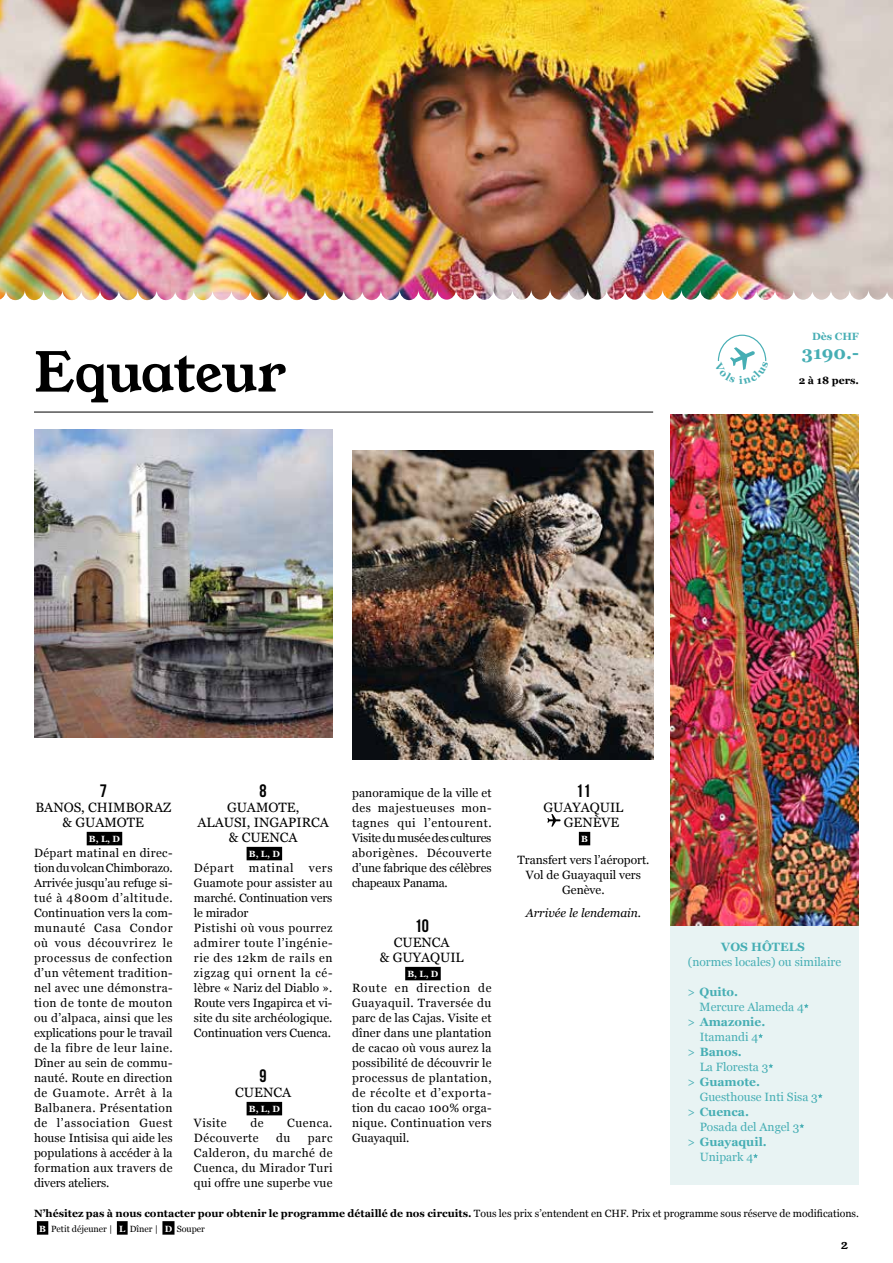
<style>
.page{position:relative;width:893px;height:1263px;background:#fff}
.page>*{position:absolute;margin:0;border:0;box-sizing:border-box;transform-origin:0 0}
.t1{font:54px "Young Serif";letter-spacing:-.02em;color:#000}
.t2{font:18px "Bebas Neue";color:#000}
.t3{font:700 18px "Georgia";color:#46aeb4}
.t4{font:13.5px/15px "Georgia";color:#000;text-align:center}
.t5{font:13.05px "Young Serif";color:#000}
.t6{font:12px/15px "Georgia";letter-spacing:.01em;color:#000;text-align:justify}
.t7{font:12px "Georgia";color:#46aeb4}
.t8{font:700 12px "Georgia";color:#46aeb4}
.t9{font:italic 12px "Georgia";color:#000}
.t10{font:12px "Georgia";letter-spacing:.045em;color:#000}
.t11{font:12px "Georgia";letter-spacing:.055em;color:#000}
.t12{font:700 10.5px "Georgia";color:#000}
.t13{font:700 10.5px "Georgia";color:#46aeb4}
.t14{font:9px "Georgia";color:#000}
.t15{font:700 9px "Georgia";color:#fff}
.s1{font-weight:400}
.s2{font-weight:700;color:#fff}
</style>
<div class="page">
<hr style="left:34px;top:412px;width:619px;height:1px;background:#000">
<div style="left:37px;top:1221px;width:11px;height:14px;background:#000"></div>
<div style="left:117px;top:1221px;width:11px;height:14px;background:#000"></div>
<div style="left:162px;top:1221px;width:13px;height:14px;background:#000"></div>
<img style="left:670px;top:414px;width:189px;height:512px">
<div style="left:670px;top:926px;width:189px;height:259px;background:#e8f3f3"></div>
<svg style="left:804px;top:1003px;width:5px;height:5px"></svg>
<svg style="left:758px;top:1033px;width:5px;height:5px"></svg>
<svg style="left:768px;top:1063px;width:5px;height:5px"></svg>
<svg style="left:818px;top:1093px;width:4px;height:5px"></svg>
<svg style="left:799px;top:1123px;width:5px;height:5px"></svg>
<svg style="left:753px;top:1153px;width:5px;height:5px"></svg>
<img style="left:34px;top:429px;width:299px;height:309px">
<img style="left:352px;top:450px;width:301px;height:309px">
<div style="left:87px;top:832px;width:35px;height:13px;background:#000"></div>
<div style="left:247px;top:847px;width:35px;height:13px;background:#000"></div>
<div style="left:247px;top:1102px;width:35px;height:13px;background:#000"></div>
<div style="left:405px;top:967px;width:36px;height:13px;background:#000"></div>
<div style="left:579px;top:832px;width:11px;height:13px;background:#000"></div>
<svg style="left:547px;top:814px;width:14px;height:13px"></svg>
<img style="left:465px;top:0;width:428px;height:300px">
<img style="left:0;top:0;width:465px;height:300px">
<svg style="left:717px;top:334px;width:50px;height:36px"></svg>
<h1 class="t1" style="left:34px;top:335px;width:253px">Equateur</h1>
<p class="t13" style="left:812px;top:328px;width:48px">Dès CHF</p>
<h2 class="t3" style="left:802px;top:339px;width:59px">3190.-</h2>
<p class="t12" style="left:799px;top:373px;width:62px">2 à 18 pers.</p>
<h2 class="t2" style="left:100px;top:780px;width:9px">7</h2>
<p class="t4" style="left:35px;top:799px;width:137px">BANOS, CHIMBORAZ &amp; GUAMOTE</p>
<p class="t15" style="left:89px;top:832px;width:32px">B, L, D</p>
<p class="t6" style="left:34px;top:844px;width:140px">Départ matinal en direc&shy;tion du volcan Chimborazo.<br>Arrivée jusqu’au refuge si&shy;tué à 4800m d’altitude.<br>Continuation vers la com&shy;munauté Casa Condor où vous découvrirez le processus de confection d’un vêtement tradition&shy;nel avec une démonstra&shy;tion de tonte de mouton ou d’alpaca, ainsi que les explications pour le travail de la fibre de leur laine.<br>Dîner au sein de commu&shy;nauté. Route en direction de Guamote. Arrêt à la Balbanera. Présentation de l’association Guest house Intisisa qui aide les populations à accéder à la formation aux travers de divers ateliers.</p>
<h2 class="t2" style="left:260px;top:780px;width:9px">8</h2>
<p class="t4" style="left:198px;top:799px;width:133px">GUAMOTE,<br>ALAUSI, INGAPIRCA &amp; CUENCA</p>
<p class="t15" style="left:249px;top:847px;width:32px">B, L, D</p>
<p class="t6" style="left:194px;top:859px;width:41px">Départ</p>
<p class="t11" style="left:249px;top:859px;width:46px">matinal</p>
<p class="t6" style="left:194px;top:859px;width:140px;text-align:left;text-indent:115px">vers<br>Guamote pour assister au marché. Continuation vers le mirador<br>Pistishi où vous pourrez admirer toute l’ingénie&shy;rie des 12km de rails en zigzag qui ornent la cé&shy;lèbre « Nariz del Diablo ».<br>Route vers Ingapirca et vi&shy;site du site archéologique.<br>Continuation vers Cuenca.</p>
<h2 class="t2" style="left:260px;top:1065px;width:9px">9</h2>
<p class="t4" style="left:235px;top:1084px;width:57px">CUENCA</p>
<p class="t15" style="left:249px;top:1102px;width:32px">B, L, D</p>
<p class="t6" style="left:194px;top:1114px;width:34px">Visite</p>
<p class="t6" style="left:250px;top:1114px;width:15px">de</p>
<p class="t6" style="left:287px;top:1114px;width:47px">Cuenca.</p>
<p class="t10" style="left:194px;top:1129px;width:66px">Découverte</p>
<p class="t6" style="left:276px;top:1129px;width:16px">du</p>
<p class="t6" style="left:194px;top:1129px;width:140px;text-indent:114px">parc Calderon, du marché de Cuenca, du Mirador Turi qui offre une superbe vue</p>
<p class="t6" style="left:352px;top:784px;width:141px">panoramique de la ville et des majestueuses mon&shy;tagnes qui l’entourent.<br>Visite du musée des cultures aborigènes. Découverte d’une fabrique des célèbres chapeaux Panama.</p>
<h2 class="t2" style="left:415px;top:915px;width:16px">10</h2>
<p class="t4" style="left:380px;top:934px;width:85px">CUENCA<br>&amp; GUYAQUIL</p>
<p class="t15" style="left:407px;top:967px;width:32px">B, L, D</p>
<p class="t6" style="left:352px;top:979px;width:141px">Route en direction de Guayaquil. Traversée du parc de las Cajas. Visite et dîner dans une plantation de cacao où vous aurez la possibilité de découvrir le processus de plantation, de récolte et d’exporta&shy;tion du cacao 100% orga&shy;nique. Continuation vers Guayaquil.</p>
<h2 class="t2" style="left:576px;top:780px;width:16px">11</h2>
<p class="t4" style="left:543px;top:799px;width:82px;text-align:right">GUAYAQUIL<br>GENÈVE</p>
<p class="t15" style="left:581px;top:832px;width:8px">B</p>
<p class="t6" style="left:517px;top:852px;width:134px;text-align:center">Transfert vers l’aéroport.<br>Vol de Guayaquil vers<br>Genève.</p>
<p class="t9" style="left:526px;top:904px;width:117px">Arrivée le lendemain.</p>
<p class="t8" style="left:721px;top:938px;width:85px">VOS HÔTELS</p>
<p class="t7" style="left:688px;top:953px;width:155px">(normes locales) ou similaire</p>
<p class="t8" style="left:687px;top:983px;width:52px"><span class="s1">&gt;</span> Quito.</p>
<p class="t7" style="left:700px;top:998px;width:106px">Mercure Alameda 4</p>
<p class="t8" style="left:687px;top:1013px;width:79px"><span class="s1">&gt;</span> Amazonie.</p>
<p class="t7" style="left:700px;top:1028px;width:60px">Itamandi 4</p>
<p class="t8" style="left:687px;top:1043px;width:56px"><span class="s1">&gt;</span> Banos.</p>
<p class="t7" style="left:700px;top:1058px;width:70px">La Floresta 3</p>
<p class="t8" style="left:687px;top:1073px;width:74px"><span class="s1">&gt;</span> Guamote.</p>
<p class="t7" style="left:700px;top:1088px;width:120px">Guesthouse Inti Sisa 3</p>
<p class="t8" style="left:687px;top:1103px;width:63px"><span class="s1">&gt;</span> Cuenca.</p>
<p class="t7" style="left:700px;top:1118px;width:101px">Posada del Angel 3</p>
<p class="t8" style="left:687px;top:1133px;width:81px"><span class="s1">&gt;</span> Guayaquil.</p>
<p class="t7" style="left:700px;top:1148px;width:55px">Unipark 4</p>
<p class="t12" style="left:34px;top:1205px;width:826px">N’hésitez pas à nous contacter pour obtenir le programme détaillé de nos circuits. <span class="s1">Tous les prix s’entendent en CHF. Prix et programme sous réserve de modifications.</span></p>
<p class="t14" style="left:39px;top:1222px;width:167px"><span class="s2">B</span> Petit déjeuner | <span class="s2">L</span> Dîner | <span class="s2">D</span> Souper</p>
<p class="t5" style="left:841px;top:1235px;width:8px">2</p>
</div>
